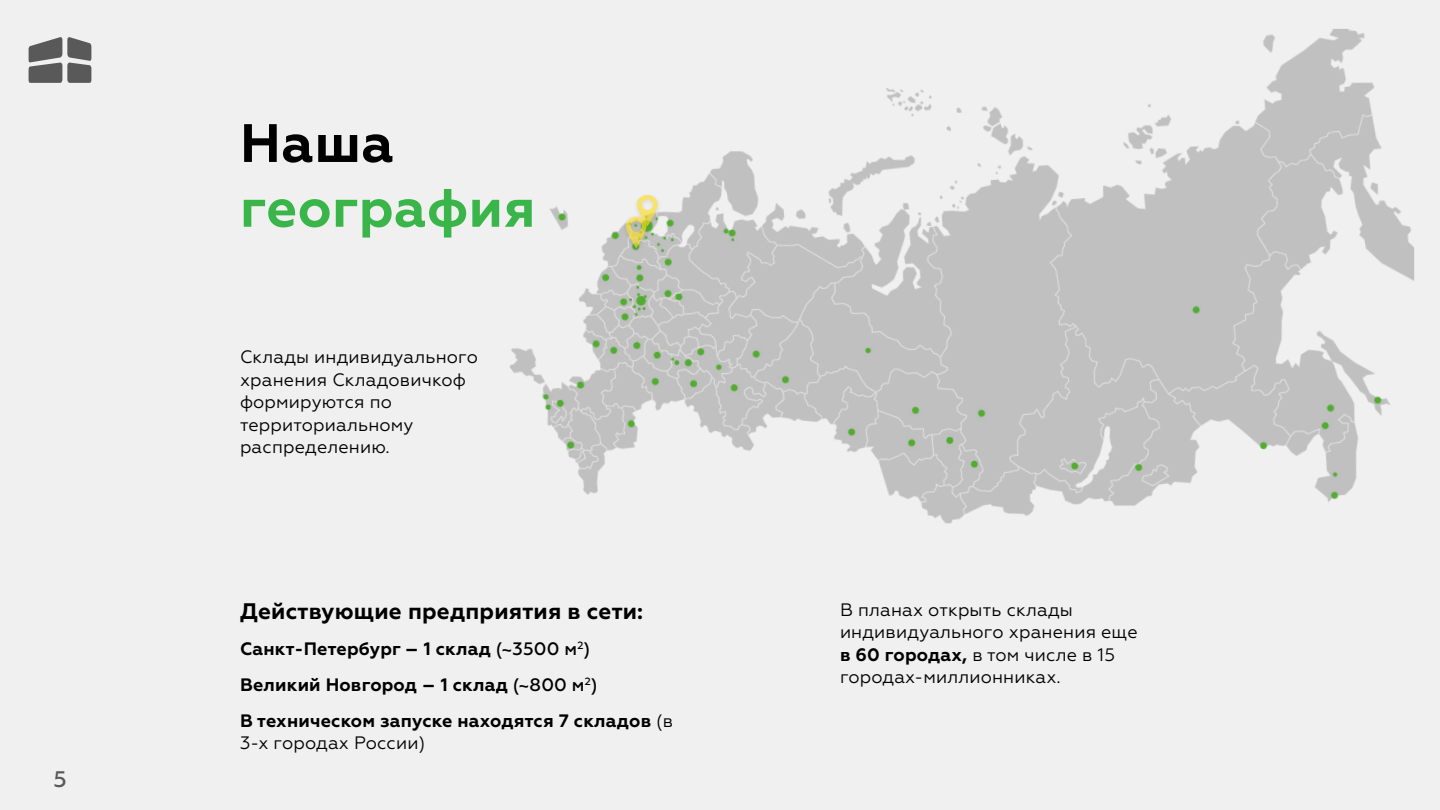
<style>
.page{position:relative;width:1440px;height:810px;background:#f0f0f0}
.page>*{position:absolute;margin:0;border:0;box-sizing:border-box;transform-origin:0 0}
.t1{font:700 54px/64.8px "Geometria";letter-spacing:.01em;color:#3ab54a}
.t2{font:700 22.5px "Geometria";letter-spacing:.01em;color:#000}
.t3{font:500 22.5px "Geometria";color:#595959}
.t4{font:18px/22.5px "Geometria";letter-spacing:.01em;color:#000}
.t5{font:700 18px/21.6px "Geometria";letter-spacing:.01em;color:#000}
.s1{color:#000}
.s2{font-weight:500}
.s3{font-weight:400}
.s4{font-weight:700}
</style>
<div class="page">
<img style="left:509px;top:29px;width:905px;height:495px">
<div style="left:758px;top:444px;width:58px;height:86px;background:#f0f0f0"></div>
<div style="left:632px;top:191px;width:30px;height:41px;background:#000;opacity:.15"></div>
<div style="left:621px;top:213px;width:30px;height:41px;background:#000;opacity:.15"></div>
<svg style="left:626px;top:195px;width:32px;height:53px"></svg>
<svg style="left:29px;top:37px;width:62px;height:46px"></svg>
<p class="t3" style="left:53px;top:766px;width:15px">5</p>
<p class="t1" style="left:240px;top:111px;width:297px"><span class="s1">Наша </span>география</p>
<p class="t4" style="left:240px;top:346px;width:240px">Склады индивидуального хранения Складовичкоф формируются по</p>
<p class="t4" style="left:240px;top:413px;width:175px">территориальному распределению.</p>
<p class="t2" style="left:240px;top:598px;width:405px">Действующие предприятия в сети:</p>
<p class="t5" style="left:240px;top:638px;width:352px">Санкт-Петербург – 1 склад <span class="s2">(~3500 м</span><sup>2</sup><span class="s2">)</span></p>
<p class="t5" style="left:240px;top:674px;width:359px">Великий Новгород – 1 склад <span class="s2">(~800 м</span><sup>2</sup><span class="s2">)</span></p>
<p class="t5" style="left:240px;top:710px;width:435px">В техническом запуске находятся 7 складов <span class="s3">(в<br>3-х городах России)</span></p>
<p class="t4" style="left:840px;top:598px;width:299px">В планах открыть склады индивидуального хранения еще <span class="s4">в 60 городах,</span> в том числе в 15 городах-миллионниках.</p>
</div>
